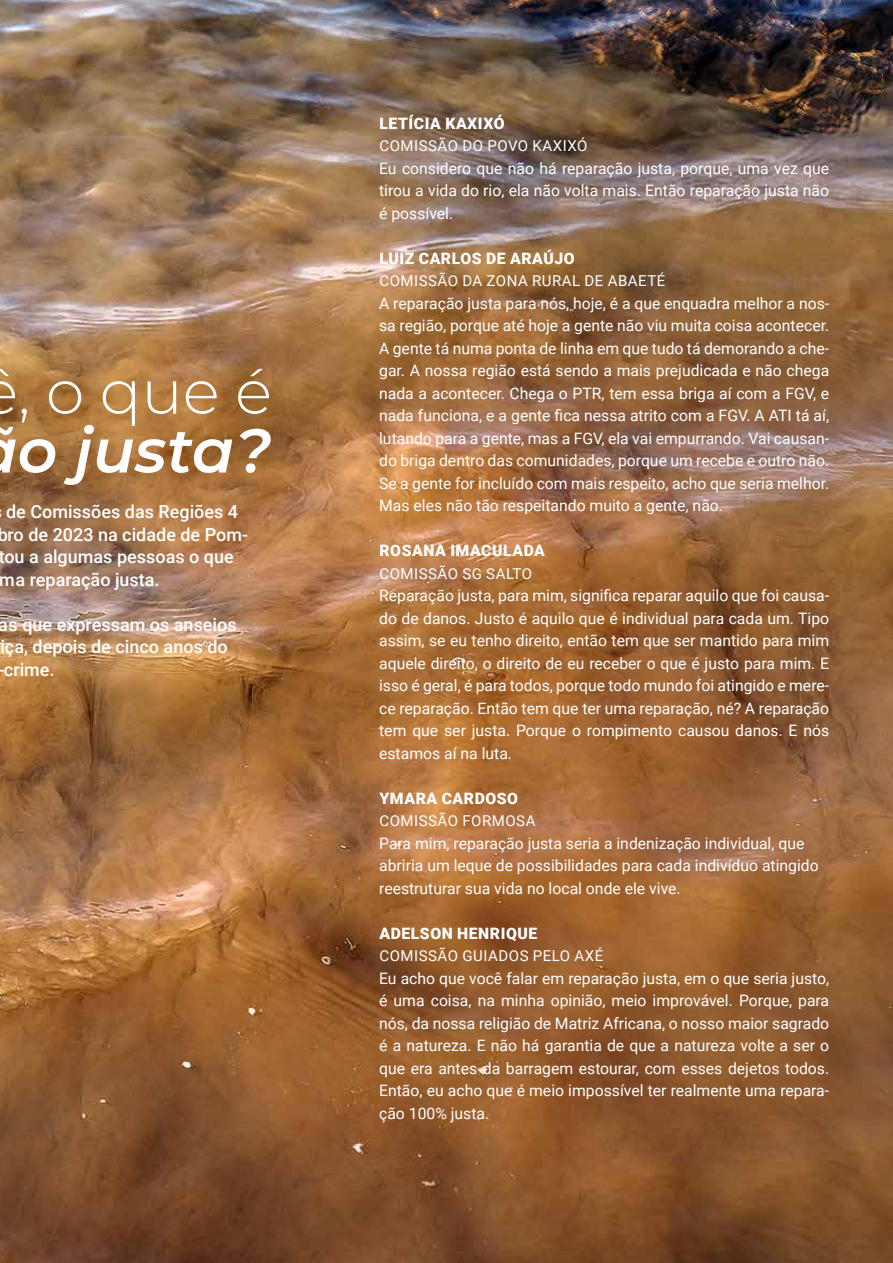
<style>
.page{position:relative;width:893px;height:1263px;background:#fff}
.page>*{position:absolute;margin:0;border:0;box-sizing:border-box;transform-origin:0 0}
.t1{font:italic 600 61.8px "Montserrat";color:#fff}
.t2{font:300 61.8px "Montserrat";color:#fff}
.t3{font:500 18px/22.5px "Roboto";color:#fff}
.t4{font:15.75px/22.5px "Roboto";color:#fff;text-align:justify}
.t5{font:900 15.75px "Roboto";letter-spacing:.035em;color:#fff}
.t6{font:15px "Roboto";letter-spacing:.035em;color:#fff}
</style>
<div class="page">
<img style="left:0;top:0;width:893px;height:1263px">
<h1 class="t2" style="left:18px;top:350px;width:255px">, o que é</h1>
<h1 class="t1" style="left:18px;top:407px;width:255px">o justa?</h1>
<p class="t3" style="left:-2px;top:500px;width:252px;text-indent:9px">de Comissões das Regiões 4 bro de 2023 na cidade de Pom&shy;tou a algumas pessoas o que ma reparação justa.</p>
<p class="t3" style="left:-2px;top:612px;width:240px">as que expressam os anseios iça, depois de cinco anos do -crime.</p>
<p class="t5" style="left:379px;top:112px;width:127px">LETÍCIA KAXIXÓ</p>
<p class="t6" style="left:379px;top:135px;width:210px">COMISSÃO DO POVO KAXIXÓ</p>
<p class="t4" style="left:379px;top:156px;width:451px">Eu considero que não há reparação justa, porque, uma vez que tirou a vida do rio, ela não volta mais. Então reparação justa não é possível.</p>
<p class="t5" style="left:379px;top:247px;width:197px">LUIZ CARLOS DE ARAÚJO</p>
<p class="t6" style="left:379px;top:270px;width:287px">COMISSÃO DA ZONA RURAL DE ABAETÉ</p>
<p class="t4" style="left:379px;top:291px;width:452px">A reparação justa para nós, hoje, é a que enquadra melhor a nos&shy;sa região, porque até hoje a gente não viu muita coisa acontecer.<br>A gente tá numa ponta de linha em que tudo tá demorando a che&shy;gar. A nossa região está sendo a mais prejudicada e não chega nada a acontecer. Chega o PTR, tem essa briga aí com a FGV, e nada funciona, e a gente fica nessa atrito com a FGV. A ATI tá aí, lutando para a gente, mas a FGV, ela vai empurrando. Vai causan&shy;do briga dentro das comunidades, porque um recebe e outro não.<br>Se a gente for incluído com mais respeito, acho que seria melhor.<br>Mas eles não tão respeitando muito a gente, não.</p>
<p class="t5" style="left:379px;top:540px;width:167px">ROSANA IMACULADA</p>
<p class="t6" style="left:379px;top:563px;width:154px">COMISSÃO SG SALTO</p>
<p class="t4" style="left:379px;top:584px;width:452px">Reparação justa, para mim, significa reparar aquilo que foi causa&shy;do de danos. Justo é aquilo que é individual para cada um. Tipo assim, se eu tenho direito, então tem que ser mantido para mim aquele direito, o direito de eu receber o que é justo para mim. E isso é geral, é para todos, porque todo mundo foi atingido e mere&shy;ce reparação. Então tem que ter uma reparação, né? A reparação tem que ser justa. Porque o rompimento causou danos. E nós estamos aí na luta.</p>
<p class="t5" style="left:379px;top:787px;width:140px">YMARA CARDOSO</p>
<p class="t6" style="left:379px;top:810px;width:158px">COMISSÃO FORMOSA</p>
<p class="t4" style="left:379px;top:831px;width:441px;text-align:left">Para mim, reparação justa seria a indenização individual, que abriria um leque de possibilidades para cada indivíduo atingido reestruturar sua vida no local onde ele vive.</p>
<p class="t5" style="left:379px;top:922px;width:159px">ADELSON HENRIQUE</p>
<p class="t6" style="left:379px;top:945px;width:225px">COMISSÃO GUIADOS PELO AXÉ</p>
<p class="t4" style="left:379px;top:966px;width:452px">Eu acho que você falar em reparação justa, em o que seria justo, é uma coisa, na minha opinião, meio improvável. Porque, para nós, da nossa religião de Matriz Africana, o nosso maior sagrado é a natureza. E não há garantia de que a natureza volte a ser o que era antes da barragem estourar, com esses dejetos todos.<br>Então, eu acho que é meio impossível ter realmente uma repara&shy;ção 100% justa.</p>
</div>
